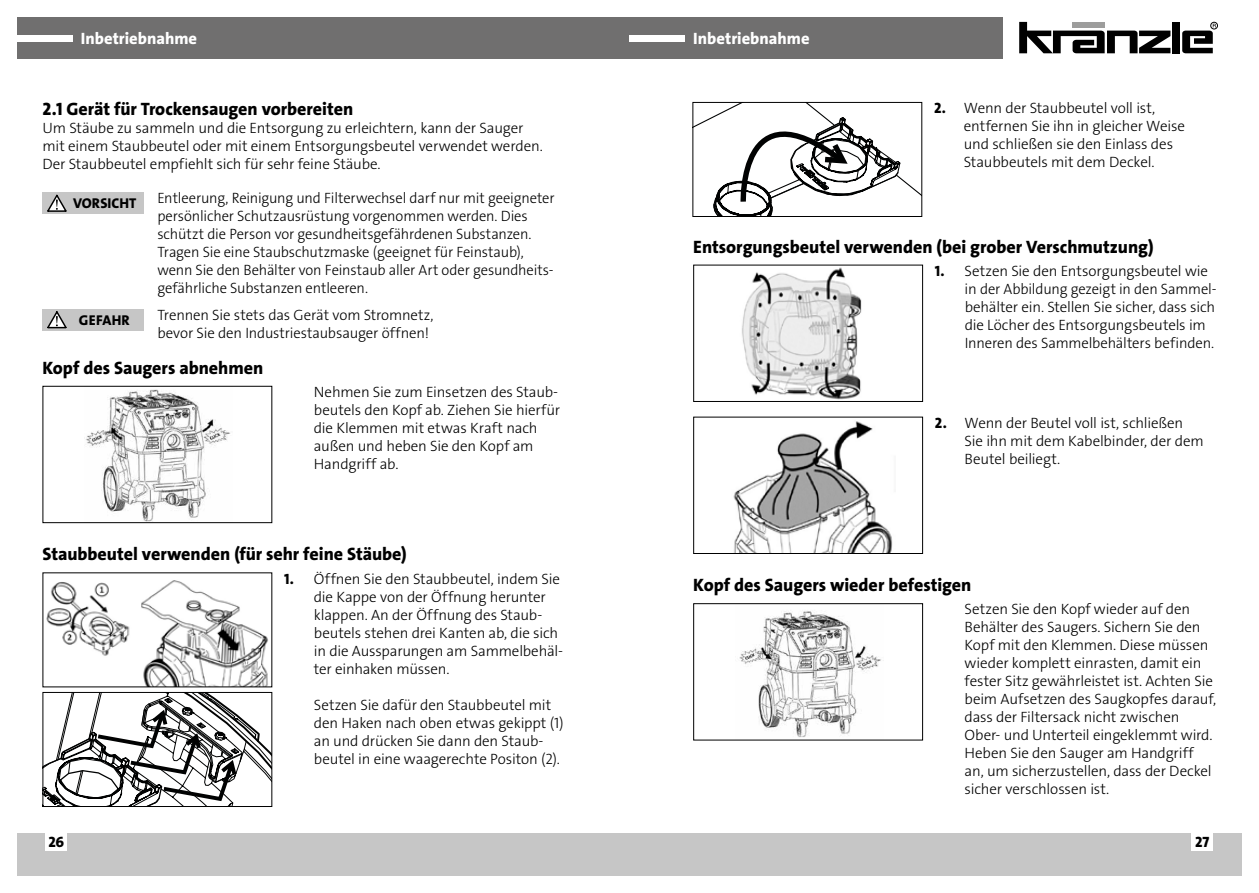
<style>
.page{position:relative;width:1259px;height:893px;background:#fff}
.page>*{position:absolute;margin:0;border:0;box-sizing:border-box;transform-origin:0 0}
.t1{font:18px "The Sans LP8 Ex Bld";letter-spacing:-.005em;color:#000}
.t2{font:16.5px "The Sans LP8 Ex Bld";color:#fff}
.t3{font:15px/18px "The Sans LP3 Lig";letter-spacing:-.01em;color:#000}
.t4{font:15px "The Sans LP8 Ex Bld";color:#000}
.t5{font:14.25px "The Sans LP8 Ex Bld";letter-spacing:.01em;color:#000}
.s1{font-family:"The Sans LP8 Ex Bld"}
</style>
<div class="page">
<div style="left:629px;top:833px;width:613px;height:43px;background:#c6c6c6"></div>
<div style="left:17px;top:833px;width:612px;height:43px;background:#c6c6c6"></div>
<div style="left:1191px;top:833px;width:22px;height:18px;background:#fff"></div>
<div style="left:46px;top:833px;width:21px;height:18px;background:#fff"></div>
<div style="left:17px;top:17px;width:985px;height:41px;background:#706f6f"></div>
<div style="left:17px;top:35px;width:55px;height:6px;background:#fff"></div>
<div style="left:629px;top:35px;width:56px;height:6px;background:#fff"></div>
<svg style="left:1019px;top:22px;width:151px;height:31px"></svg>
<div style="left:1172px;top:22px;width:7px;height:31px;background:#000"></div>
<div style="left:1210px;top:22px;width:7px;height:7px;border:1px solid #000;border-radius:50%"></div>
<svg style="left:1182px;top:24px;width:34px;height:29px"></svg>
<img style="left:742px;top:267px;width:120px;height:133px">
<div style="left:693px;top:265px;width:230px;height:137px;border:1px solid #000"></div>
<img style="left:46px;top:580px;width:222px;height:105px">
<svg style="left:45px;top:694px;width:225px;height:111px"></svg>
<div style="left:43px;top:692px;width:229px;height:115px;border:1px solid #000"></div>
<img style="left:733px;top:421px;width:160px;height:131px">
<div style="left:693px;top:417px;width:230px;height:137px;border:1px solid #000"></div>
<svg style="left:694px;top:104px;width:226px;height:111px"></svg>
<div style="left:692px;top:102px;width:230px;height:115px;border:1px solid #000"></div>
<div style="left:43px;top:192px;width:101px;height:22px;background:#c6c6c6"></div>
<svg style="left:47px;top:195px;width:20px;height:17px"></svg>
<div style="left:43px;top:309px;width:101px;height:21px;background:#c6c6c6"></div>
<svg style="left:47px;top:311px;width:20px;height:17px"></svg>
<img style="left:739px;top:611px;width:142px;height:126px">
<div style="left:693px;top:603px;width:230px;height:137px;border:1px solid #000"></div>
<img style="left:86px;top:389px;width:144px;height:132px">
<div style="left:43px;top:386px;width:229px;height:137px;border:1px solid #000"></div>
<p class="t2" style="left:81px;top:28px;width:118px">Inbetriebnahme</p>
<p class="t2" style="left:693px;top:28px;width:118px">Inbetriebnahme</p>
<p class="t1" style="left:43px;top:98px;width:312px">2.1 Gerät für Trockensaugen vorbereiten</p>
<p class="t3" style="left:43px;top:119px;width:502px">Um Stäube zu sammeln und die Entsorgung zu erleichtern, kann der Sauger mit einem Staubbeutel oder mit einem Entsorgungsbeutel verwendet werden.<br>Der Staubbeutel empfiehlt sich für sehr feine Stäube.</p>
<p class="t3" style="left:964px;top:99px;width:223px;text-indent:-30px"><span class="s1">2.</span> Wenn der Staubbeutel voll ist, entfernen Sie ihn in gleicher Weise und schließen sie den Einlass des<br>Staubbeutels mit dem Deckel.</p>
<p class="t5" style="left:73px;top:194px;width:65px">VORSICHT</p>
<p class="t3" style="left:157px;top:190px;width:399px">Entleerung, Reinigung und Filterwechsel darf nur mit geeigneter persönlicher Schutzausrüstung vorgenommen werden. Dies schützt die Person vor gesundheitsgefährdenen Substanzen.<br>Tragen Sie eine Staubschutzmaske (geeignet für Feinstaub), wenn Sie den Behälter von Feinstaub aller Art oder gesundheits&shy;gefährliche Substanzen entleeren.</p>
<p class="t5" style="left:79px;top:311px;width:52px">GEFAHR</p>
<p class="t3" style="left:157px;top:306px;width:278px">Trennen Sie stets das Gerät vom Stromnetz, bevor Sie den Industriestaubsauger öffnen!</p>
<p class="t1" style="left:43px;top:356px;width:222px">Kopf des Saugers abnehmen</p>
<p class="t3" style="left:314px;top:383px;width:248px">Nehmen Sie zum Einsetzen des Staub&shy;beutels den Kopf ab. Ziehen Sie hierfür die Klemmen mit etwas Kraft nach außen und heben Sie den Kopf am<br>Handgriff ab.</p>
<p class="t1" style="left:43px;top:543px;width:366px">Staubbeutel verwenden (für sehr feine Stäube)</p>
<p class="t3" style="left:314px;top:570px;width:251px;text-indent:-30px"><span class="s1">1.</span> Öffnen Sie den Staubbeutel, indem Sie die Kappe von der Öffnung herunter klappen. An der Öffnung des Staub&shy;beutels stehen drei Kanten ab, die sich in die Aussparungen am Sammelbehäl&shy;ter einhaken müssen.</p>
<p class="t3" style="left:314px;top:696px;width:251px">Setzen Sie dafür den Staubbeutel mit den Haken nach oben etwas gekippt (1) an und drücken Sie dann den Staub&shy;beutel in eine waagerechte Positon (2).</p>
<p class="t1" style="left:693px;top:235px;width:462px">Entsorgungsbeutel verwenden (bei grober Verschmutzung)</p>
<p class="t3" style="left:964px;top:262px;width:253px;text-indent:-30px"><span class="s1">1.</span> Setzen Sie den Entsorgungsbeutel wie in der Abbildung gezeigt in den Sammel&shy;behälter ein. Stellen Sie sicher, dass sich die Löcher des Entsorgungsbeutels im Inneren des Sammelbehälters befinden.</p>
<p class="t3" style="left:964px;top:414px;width:241px;text-indent:-30px"><span class="s1">2.</span> Wenn der Beutel voll ist, schließen<br>Sie ihn mit dem Kabelbinder, der dem<br>Beutel beiliegt.</p>
<p class="t1" style="left:693px;top:573px;width:280px">Kopf des Saugers wieder befestigen</p>
<p class="t3" style="left:964px;top:600px;width:253px">Setzen Sie den Kopf wieder auf den Behälter des Saugers. Sichern Sie den Kopf mit den Klemmen. Diese müssen wieder komplett einrasten, damit ein fester Sitz gewährleistet ist. Achten Sie beim Aufsetzen des Saugkopfes darauf, dass der Filtersack nicht zwischen Ober- und Unterteil eingeklemmt wird.<br>Heben Sie den Sauger am Handgriff an, um sicherzustellen, dass der Deckel sicher verschlossen ist.</p>
<p class="t4" style="left:48px;top:832px;width:17px">26</p>
<p class="t4" style="left:1195px;top:832px;width:16px">27</p>
</div>
